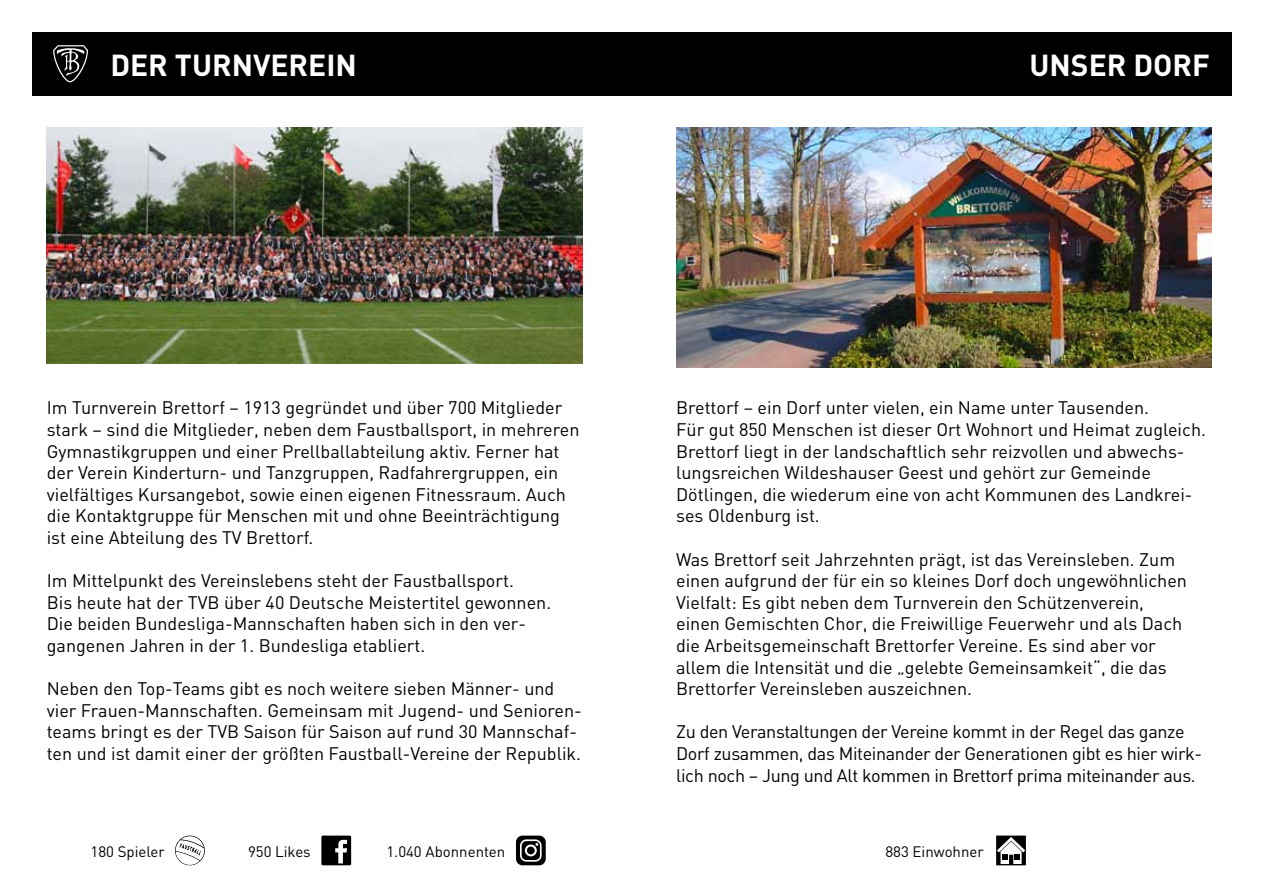
<style>
.page{position:relative;width:1263px;height:893px;background:#fff}
.page>*{position:absolute;margin:0;border:0;box-sizing:border-box;transform-origin:0 0}
.t1{font:700 30px "DIN";color:#fff}
.t2{font:18px/21.6px "DIN";color:#000}
.t3{font:18px/21.6px "DIN";letter-spacing:-.02em;color:#000}
.t4{font:15px "DIN";color:#000}
</style>
<div class="page">
<div style="left:32px;top:32px;width:1199px;height:64px;background:#000"></div>
<svg style="left:321px;top:836px;width:30px;height:29px"></svg>
<svg style="left:516px;top:836px;width:30px;height:29px"></svg>
<svg style="left:53px;top:45px;width:35px;height:37px"></svg>
<svg style="left:996px;top:836px;width:30px;height:29px"></svg>
<svg style="left:175px;top:835px;width:30px;height:31px"></svg>
<img style="left:676px;top:128px;width:535px;height:240px">
<img style="left:47px;top:128px;width:536px;height:236px">
<h1 class="t1" style="left:110px;top:46px;width:177px">DER TURNVEREI</h1>
<h1 class="t1" style="left:336px;top:46px;width:23px">N</h1>
<h1 class="t1" style="left:1029px;top:46px;width:182px">UNSER DORF</h1>
<p class="t2" style="left:47px;top:397px;width:534px">Im Turnverein Brettorf – 1913 gegründet und über 700 Mitglieder stark – sind die Mitglieder, neben dem Faustballsport, in mehreren Gymnastikgruppen und einer Prellballabteilung aktiv. Ferner hat der Verein Kinderturn- und Tanzgruppen, Radfahrergruppen, ein vielfältiges Kursangebot, sowie einen eigenen Fitnessraum. Auch die Kontaktgruppe für Menschen mit und ohne Beeinträchtigung ist eine Abteilung des TV Brettorf.</p>
<p class="t2" style="left:47px;top:569px;width:506px">Im Mittelpunkt des Vereinslebens steht der Faustballsport.<br>Bis heute hat der TVB über 40 Deutsche Meistertitel gewonnen.<br>Die beiden Bundesliga-Mannschaften haben sich in den ver&shy;gangenen Jahren in der 1. Bundesliga etabliert.</p>
<p class="t2" style="left:47px;top:677px;width:537px">Neben den Top-Teams gibt es noch weitere sieben Männer- und vier Frauen-Mannschaften. Gemeinsam mit Jugend- und Senioren&shy;teams bringt es der TVB Saison für Saison auf rund 30 Mannschaf&shy;ten und ist damit einer der größten Faustball-Vereine der Republik.</p>
<p class="t2" style="left:676px;top:397px;width:531px">Brettorf – ein Dorf unter vielen, ein Name unter Tausenden.<br>Für gut 850 Menschen ist dieser Ort Wohnort und Heimat zugleich.<br>Brettorf liegt in der landschaftlich sehr reizvollen und abwechs&shy;lungsreichen Wildeshauser Geest und gehört zur Gemeinde Dötlingen, die wiederum eine von acht Kommunen des Landkrei&shy;ses Oldenburg ist.</p>
<p class="t2" style="left:676px;top:548px;width:512px">Was Brettorf seit Jahrzehnten prägt, ist das Vereinsleben. Zum einen aufgrund der für ein so kleines Dorf doch ungewöhnlichen Vielfalt: Es gibt neben dem Turnverein den Schützenverein, einen Gemischten Chor, die Freiwillige Feuerwehr und als Dach die Arbeitsgemeinschaft Brettorfer Vereine. Es sind aber vor allem die Intensität und die „gelebte Gemeinsamkeit“, die das Brettorfer Vereinsleben auszeichnen.</p>
<p class="t3" style="left:676px;top:721px;width:528px">Zu den Veranstaltungen der Vereine kommt in der Regel das ganze<br>Dorf zusammen, das Miteinander der Generationen gibt es hier wirk&shy;lich noch – Jung und Alt kommen in Brettorf prima miteinander aus.</p>
<p class="t4" style="left:91px;top:842px;width:76px">180 Spieler</p>
<p class="t4" style="left:248px;top:842px;width:64px">950 Likes</p>
<p class="t4" style="left:386px;top:842px;width:120px">1.040 Abonnenten</p>
<p class="t4" style="left:885px;top:842px;width:100px">883 Einwohner</p>
</div>
